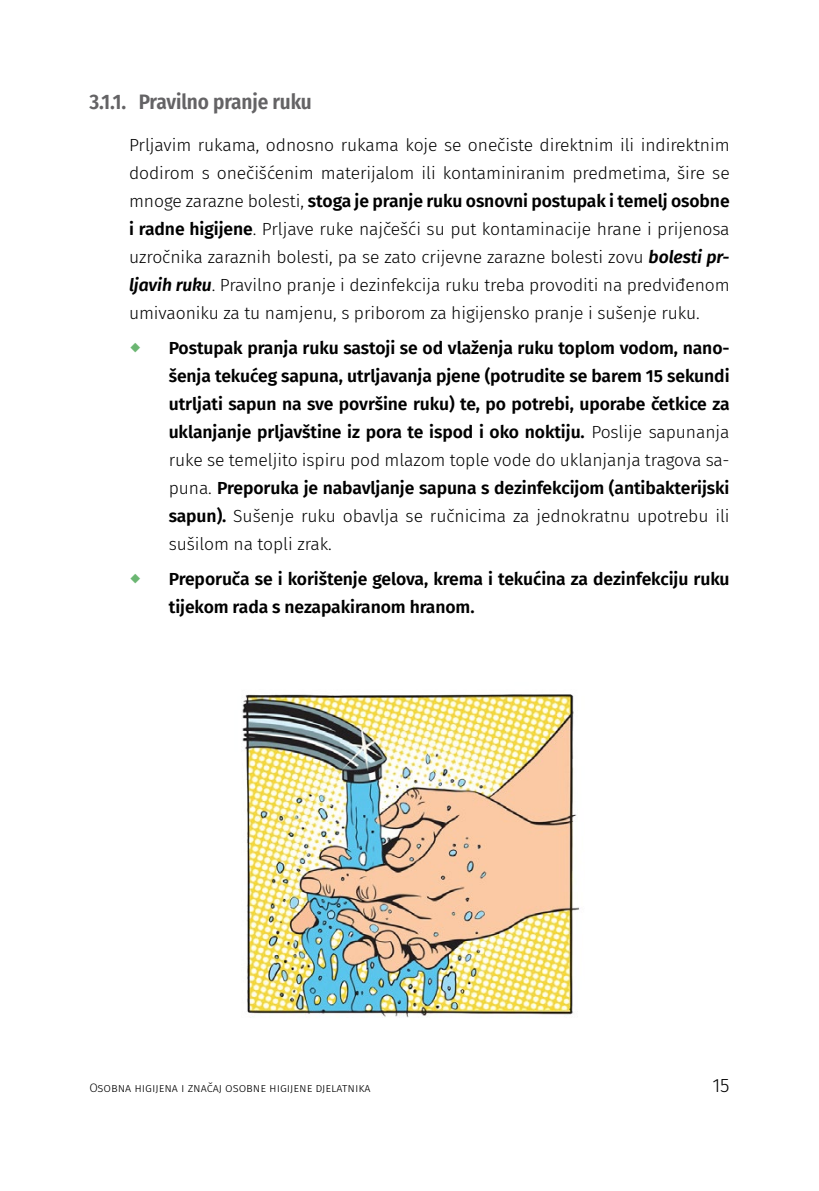
<style>
.page{position:relative;width:819px;height:1191px;background:#fff}
.page>*{position:absolute;margin:0;border:0;box-sizing:border-box;transform-origin:0 0}
.t1{font:600 21px "Fira Sans Condensed";letter-spacing:-.005em;color:#646365}
.t2{font:300 19.25px "Fira Sans";color:#000}
.t3{font:600 17.5px/28px "Fira Sans";letter-spacing:-.005em;color:#000;text-align:justify}
.t4{font:300 17.5px/28px "Fira Sans";letter-spacing:-.005em;color:#000;text-align:justify}
.t5{font:300 12.25px "Fira Sans";letter-spacing:-.005em;color:#000}
.s1{font-weight:600}
.s2{font-weight:600;font-style:italic}
.s3{font-weight:300}
</style>
<div class="page">
<img style="left:242px;top:694px;width:338px;height:324px">
<p class="t1" style="left:89px;top:84px;width:224px">3.1.1. Pravilno pranje ruku</p>
<p class="t4" style="left:129px;top:131px;width:602px">Prljavim rukama, odnosno rukama koje se onečiste direktnim ili indirektnim dodirom s onečišćenim materijalom ili kontaminiranim predmetima, šire se mnoge zarazne bolesti, <span class="s1">stoga je pranje ruku osnovni postupak i temelj osobne i radne higijene</span>. Prljave ruke najčešći su put kontaminacije hrane i prijenosa uzročnika zaraznih bolesti, pa se zato crijevne zarazne bolesti zovu <span class="s2">bolesti pr&shy;ljavih ruku</span>. Pravilno pranje i dezinfekcija ruku treba provoditi na predviđenom umivaoniku za tu namjenu, s priborom za higijensko pranje i sušenje ruku.</p>
<p class="t3" style="left:169px;top:333px;width:562px">Postupak pranja ruku sastoji se od vlaženja ruku toplom vodom, nano&shy;šenja tekućeg sapuna, utrljavanja pjene (potrudite se barem 15 sekundi utrljati sapun na sve površine ruku) te, po potrebi, uporabe četkice za uklanjanje prljavštine iz pora te ispod i oko noktiju. <span class="s3">Poslije sapunanja ruke se temeljito ispiru pod mlazom tople vode do uklanjanja tragova sa&shy;puna.</span> Preporuka je nabavljanje sapuna s dezinfekcijom (antibakterijski sapun). <span class="s3">Sušenje ruku obavlja se ručnicima za jednokratnu upotrebu ili sušilom na topli zrak.</span></p>
<p class="t3" style="left:169px;top:564px;width:562px">Preporuča se i korištenje gelova, krema i tekućina za dezinfekciju ruku tijekom rada s nezapakiranom hranom.</p>
<p class="t5" style="left:89px;top:1078px;width:283px">Osobna higijena i značaj osobne higijene djelatnika</p>
<p class="t2" style="left:712px;top:1071px;width:19px">15</p>
</div>
